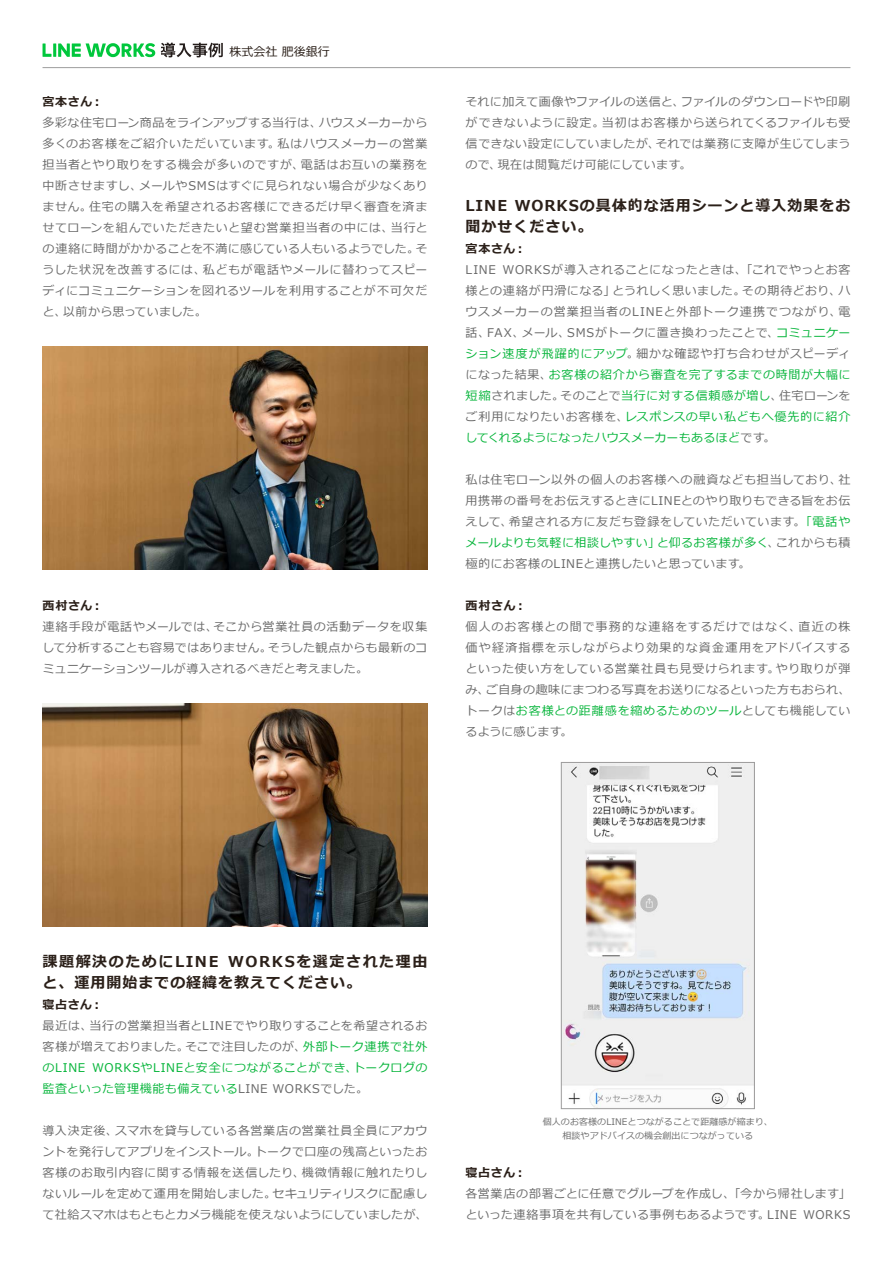
<style>
.page{position:relative;width:893px;height:1263px;background:#fff}
.page>*{position:absolute;margin:0;border:0;box-sizing:border-box;transform-origin:0 0}
.t1{font:700 15px/21px "Meiryo";letter-spacing:.065em;color:#2b2019}
.t2{font:700 15px "Meiryo";letter-spacing:.105em;color:#2b2019}
.t3{font:12px/21px "Meiryo";letter-spacing:.04em;color:#6a6a6a}
.t4{font:12px/21px "Meiryo";letter-spacing:.04em;color:#07b53b}
.t5{font:12px/21px "Meiryo";letter-spacing:.02em;color:#6a6a6a}
.t6{font:12px "Meiryo";letter-spacing:.075em;color:#6a6a6a}
.t7{font:12px/21px "Meiryo";letter-spacing:.005em;color:#6a6a6a}
.t8{font:12px "Meiryo";letter-spacing:.06em;color:#6a6a6a}
.t9{font:12px/21px "Meiryo";letter-spacing:.015em;color:#07b53b}
.t10{font:700 12px "Meiryo";letter-spacing:.055em;color:#2b2019}
.t11{font:12px "Meiryo";letter-spacing:.015em;color:#6a6a6a}
.t12{font:12px "Meiryo";letter-spacing:.09em;color:#6a6a6a}
.t13{font:12px "Meiryo";letter-spacing:.065em;color:#6a6a6a}
.t14{font:12px "Meiryo";color:#6a6a6a}
.t15{font:12px "Meiryo";letter-spacing:-.005em;color:#6a6a6a}
.t16{font:12px "Meiryo";color:#2b2019}
.t17{font:9px/13.5px "Meiryo";letter-spacing:.01em;color:#6b6b6b;text-align:center}
.s1{color:#6a6a6a}
.s2{color:#07b53b}
</style>
<div class="page">
<hr style="left:43px;top:67px;width:807px;height:1px;background:#9e9e9e">
<svg style="left:161px;top:43px;width:62px;height:14px"></svg>
<svg style="left:43px;top:43px;width:112px;height:14px"></svg>
<img style="left:43px;top:346px;width:384px;height:223px">
<img style="left:43px;top:703px;width:384px;height:223px">
<img style="left:563px;top:764px;width:190px;height:343px">
<div style="left:561px;top:762px;width:194px;height:347px;border:1px solid #9d9c9c"></div>
<p class="t10" style="left:43px;top:93px;width:62px">宮本さん：</p>
<p class="t16" style="left:230px;top:43px;width:102px">株式会社肥後銀行</p>
<p class="t3" style="left:278px;top:113px;width:151px;text-indent:-235px">多彩な住宅ローン商品をラインアップする当行は、<br>私はハウスメーカーの営業</p>
<p class="t15" style="left:319px;top:115px;width:110px">ハウスメーカーから</p>
<p class="t3" style="left:43px;top:134px;width:239px">多くのお客様をご紹介いただいています。</p>
<p class="t3" style="left:139px;top:155px;width:290px;text-indent:-97px">担当者とやり取りをする機会が多いのですが、<br>メールやSMSはすぐに見られない場合が少なくあり</p>
<p class="t13" style="left:301px;top:157px;width:128px">電話はお互いの業務を</p>
<p class="t3" style="left:89px;top:176px;width:340px;text-indent:-47px">中断させますし、<br>住宅の購入を希望されるお客様にできるだけ早く審査を済ま</p>
<p class="t3" style="left:43px;top:197px;width:51px">ません。</p>
<p class="t3" style="left:43px;top:218px;width:353px">せてローンを組んでいただきたいと望む営業担当者の中には、</p>
<p class="t3" style="left:391px;top:218px;width:38px">当行と</p>
<p class="t3" style="left:203px;top:239px;width:226px;text-indent:-160px">の連絡に時間がかかることを不満に感じている人もいるようでした。私どもが電話やメールに替わってスピー</p>
<p class="t3" style="left:415px;top:239px;width:13px">そ</p>
<p class="t3" style="left:43px;top:260px;width:165px">うした状況を改善するには、</p>
<p class="t3" style="left:43px;top:281px;width:386px">ディにコミュニケーションを図れるツールを利用することが不可欠だ</p>
<p class="t7" style="left:63px;top:302px;width:145px">以前から思っていました。</p>
<p class="t3" style="left:43px;top:302px;width:25px">と、</p>
<p class="t10" style="left:43px;top:597px;width:62px">西村さん：</p>
<p class="t3" style="left:213px;top:617px;width:216px">そこから営業社員の活動データを収集</p>
<p class="t13" style="left:43px;top:619px;width:177px">連絡手段が電話やメールでは、</p>
<p class="t3" style="left:268px;top:638px;width:161px">そうした観点からも最新のコ</p>
<p class="t7" style="left:43px;top:638px;width:327px">して分析することも容易ではありません。<br>ミュニケーションツールが導入されるべきだと考えました。</p>
<p class="t11" style="left:681px;top:94px;width:171px">ファイルのダウンロードや印刷</p>
<p class="t3" style="left:602px;top:92px;width:250px;text-indent:-136px">それに加えて画像やファイルの送信と、<br>当初はお客様から送られてくるファイルも受</p>
<p class="t8" style="left:466px;top:115px;width:140px">ができないように設定。</p>
<p class="t5" style="left:498px;top:134px;width:195px;text-indent:-32px">信できない設定にしていましたが、<br>現在は閲覧だけ可能にしています。</p>
<p class="t5" style="left:655px;top:134px;width:197px">それでは業務に支障が生じてしまう</p>
<p class="t3" style="left:466px;top:155px;width:37px">ので、</p>
<p class="t1" style="left:515px;top:196px;width:337px">WORKSの具体的な活用シーンと導入効果をお</p>
<p class="t1" style="left:466px;top:196px;width:128px">LINE<br>聞かせください。</p>
<p class="t10" style="left:466px;top:240px;width:62px">宮本さん：</p>
<p class="t3" style="left:502px;top:260px;width:349px">WORKSが導入されることになったときは、「これでやっとお客</p>
<p class="t3" style="left:466px;top:260px;width:32px">LINE</p>
<p class="t3" style="left:466px;top:281px;width:151px">様との連絡が円滑になる」</p>
<p class="t3" style="left:742px;top:281px;width:101px">その期待どおり、</p>
<p class="t7" style="left:612px;top:281px;width:135px">とうれしく思いました。</p>
<p class="t3" style="left:838px;top:281px;width:13px">ハ</p>
<p class="t6" style="left:466px;top:304px;width:377px">ウスメーカーの営業担当者のLINEと外部トーク連携でつながり、</p>
<p class="t4" style="left:776px;top:323px;width:76px">コミュニケー</p>
<p class="t3" style="left:838px;top:302px;width:13px">電</p>
<p class="t3" style="left:567px;top:323px;width:214px">SMSがトークに置き換わったことで、</p>
<p class="t3" style="left:466px;top:323px;width:26px">話、</p>
<p class="t3" style="left:522px;top:323px;width:50px">メール、</p>
<p class="t3" style="left:487px;top:323px;width:39px">FAX、</p>
<p class="t8" style="left:636px;top:346px;width:215px">細かな確認や打ち合わせがスピーディ</p>
<p class="t4" style="left:549px;top:344px;width:303px;text-indent:-83px">ション速度が飛躍的にアップ<span class="s1">。<br></span>お客様の紹介から審査を完了するまでの時間が大幅に</p>
<p class="t3" style="left:466px;top:365px;width:88px">になった結果、</p>
<p class="t4" style="left:560px;top:386px;width:224px"><span class="s1">そのことで</span>当行に対する信頼感が増し<span class="s1">、</span></p>
<p class="t3" style="left:779px;top:386px;width:73px">住宅ローンを</p>
<p class="t3" style="left:466px;top:386px;width:100px"><span class="s2">短縮</span>されました。</p>
<p class="t4" style="left:625px;top:407px;width:227px">レスポンスの早い私どもへ優先的に紹介</p>
<p class="t9" style="left:466px;top:407px;width:311px"><span class="s1">ご利用になりたいお客様を、<br></span>してくれるようになったハウスメーカーもあるほど<span class="s1">です。</span></p>
<p class="t8" style="left:466px;top:472px;width:378px">私は住宅ローン以外の個人のお客様への融資なども担当しており、</p>
<p class="t3" style="left:466px;top:491px;width:386px">用携帯の番号をお伝えするときにLINEとのやり取りもできる旨をお伝</p>
<p class="t3" style="left:509px;top:512px;width:343px">希望される方に友だち登録をしていただいています。<span class="s2">「電話や</span></p>
<p class="t3" style="left:838px;top:470px;width:13px">社</p>
<p class="t3" style="left:466px;top:512px;width:48px">えして、</p>
<p class="t4" style="left:657px;top:533px;width:124px">と仰るお客様が多く<span class="s1">、</span></p>
<p class="t9" style="left:466px;top:533px;width:196px">メールよりも気軽に相談しやすい」</p>
<p class="t3" style="left:466px;top:554px;width:286px">極的にお客様のLINEと連携したいと思っています。</p>
<p class="t10" style="left:466px;top:597px;width:62px">西村さん：</p>
<p class="t3" style="left:776px;top:533px;width:76px">これからも積</p>
<p class="t12" style="left:466px;top:619px;width:337px">個人のお客様との間で事務的な連絡をするだけではなく、</p>
<p class="t6" style="left:466px;top:640px;width:386px">価や経済指標を示しながらより効果的な資金運用をアドバイスする</p>
<p class="t3" style="left:776px;top:659px;width:76px">やり取りが弾</p>
<p class="t3" style="left:798px;top:617px;width:53px">直近の株</p>
<p class="t3" style="left:486px;top:659px;width:366px;text-indent:-21px">といった使い方をしている営業社員も見受けられます。<br>ご自身の趣味にまつわる写真をお送りになるといった方もおられ、</p>
<p class="t3" style="left:466px;top:680px;width:386px">み、<br>トークは<span class="s2">お客様との距離感を縮めるためのツール</span>としても機能しているように感じます。</p>
<p class="t1" style="left:43px;top:952px;width:320px">課題解決のためにLINE<br>と、運用開始までの経緯を教えてください。</p>
<p class="t10" style="left:43px;top:996px;width:62px">寝占さん：</p>
<p class="t3" style="left:89px;top:1016px;width:339px">当行の営業担当者とLINEでやり取りすることを希望されるお</p>
<p class="t2" style="left:228px;top:951px;width:201px">WORKSを選定された理由</p>
<p class="t3" style="left:43px;top:1016px;width:51px">最近は、</p>
<p class="t11" style="left:43px;top:1039px;width:148px">客様が増えておりました。</p>
<p class="t3" style="left:185px;top:1037px;width:123px">そこで注目したのが、</p>
<p class="t4" style="left:303px;top:1037px;width:126px">外部トーク連携で社外</p>
<p class="t4" style="left:353px;top:1058px;width:76px">トークログの</p>
<p class="t4" style="left:92px;top:1058px;width:267px">WORKSやLINEと安全につながることができ、</p>
<p class="t4" style="left:43px;top:1058px;width:327px">のLINE<br>監査といった管理機能も備えている<span class="s1">LINE WORKSでした。</span></p>
<p class="t3" style="left:115px;top:1121px;width:314px">スマホを貸与している各営業店の営業社員全員にアカウ</p>
<p class="t3" style="left:43px;top:1121px;width:77px">導入決定後、</p>
<p class="t14" style="left:43px;top:1144px;width:218px">ントを発行してアプリをインストール。</p>
<p class="t3" style="left:255px;top:1142px;width:174px">トークで口座の残高といったお</p>
<p class="t6" style="left:302px;top:1165px;width:127px">機微情報に触れたりし</p>
<p class="t3" style="left:272px;top:1163px;width:156px;text-indent:-230px">客様のお取引内容に関する情報を送信したり、<br>セキュリティリスクに配慮し</p>
<p class="t5" style="left:43px;top:1184px;width:386px">ないルールを定めて運用を開始しました。<br>て社給スマホはもともとカメラ機能を使えないようにしていましたが、</p>
<p class="t17" style="left:543px;top:1116px;width:232px">個人のお客様のLINEとつながることで距離感が縮まり、相談やアドバイスの機会創出につながっている</p>
<p class="t10" style="left:466px;top:1164px;width:62px">寝占さん：</p>
<p class="t3" style="left:466px;top:1184px;width:386px;text-align:right">各営業店の部署ごとに任意でグループを作成し、「今から帰社します「<br>WORKS</p>
<p class="t3" style="left:466px;top:1205px;width:306px">といった連絡事項を共有している事例もあるようです。</p>
<p class="t3" style="left:767px;top:1205px;width:31px">LINE</p>
</div>
